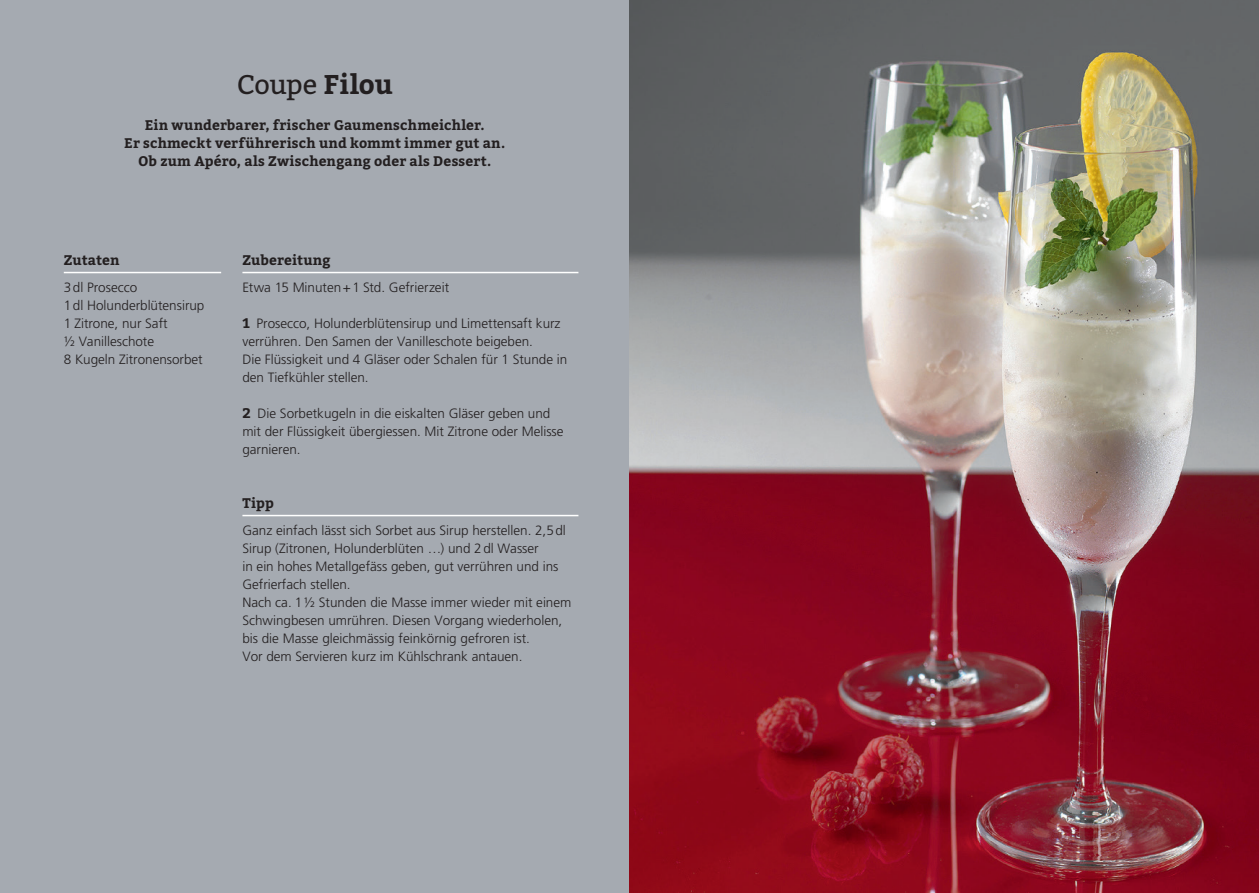
<style>
.page{position:relative;width:1259px;height:893px;background:#fff}
.page>*{position:absolute;margin:0;border:0;box-sizing:border-box;transform-origin:0 0}
.t1{font:27px "Bitter";letter-spacing:-.01em;color:#231f20}
.t2{font:700 13.8px/18px "Bitter";letter-spacing:.01em;color:#231f20;text-align:center}
.t3{font:300 13.5px/18px "Frutiger";color:#231f20}
.s1{font-weight:700}
.s2{font-family:"Bitter";font-weight:700;font-size:13.8px}
</style>
<div class="page">
<div style="left:0;top:0;width:629px;height:893px;background:#a5aab1"></div>
<img style="left:629px;top:0;width:630px;height:893px">
<hr style="left:242px;top:272px;width:336px;height:1px;background:#fff">
<hr style="left:242px;top:515px;width:336px;height:1px;background:#fff">
<hr style="left:64px;top:272px;width:157px;height:1px;background:#fff">
<h1 class="t1" style="left:237px;top:66px;width:157px">Coupe <span class="s1">Filou</span></h1>
<p class="t2" style="left:124px;top:116px;width:382px">Ein wunderbarer, frischer Gaumenschmeichler.<br>Er schmeckt verführerisch und kommt immer gut an.<br>Ob zum Apéro, als Zwischengang oder als Dessert.</p>
<p class="t2" style="left:64px;top:251px;width:57px">Zutaten</p>
<p class="t3" style="left:64px;top:279px;width:142px">3dl Prosecco<br>1dl Holunderblütensirup<br>1 Zitrone, nur Saft<br>½ Vanilleschote<br>8 Kugeln Zitronensorbet</p>
<p class="t2" style="left:242px;top:251px;width:90px">Zubereitung</p>
<p class="t3" style="left:242px;top:279px;width:208px">Etwa 15 Minuten+1 Std. Gefrierzeit</p>
<p class="t3" style="left:242px;top:315px;width:326px"><span class="s2">1</span> Prosecco, Holunderblütensirup und Limettensaft kurz verrühren. Den Samen der Vanilleschote beigeben.<br>Die Flüssigkeit und 4 Gläser oder Schalen für 1 Stunde in den Tiefkühler stellen.</p>
<p class="t3" style="left:242px;top:405px;width:323px"><span class="s2">2</span> Die Sorbetkugeln in die eiskalten Gläser geben und mit der Flüssigkeit übergiessen. Mit Zitrone oder Melisse garnieren.</p>
<p class="t2" style="left:242px;top:494px;width:33px">Tipp</p>
<p class="t3" style="left:242px;top:522px;width:330px">Ganz einfach lässt sich Sorbet aus Sirup herstellen. 2,5dl Sirup (Zitronen, Holunderblüten …) und 2dl Wasser<br>in ein hohes Metallgefäss geben, gut verrühren und ins Gefrierfach stellen.<br>Nach ca. 1½ Stunden die Masse immer wieder mit einem Schwingbesen umrühren. Diesen Vorgang wiederholen, bis die Masse gleichmässig feinkörnig gefroren ist.<br>Vor dem Servieren kurz im Kühlschrank antauen.</p>
</div>
